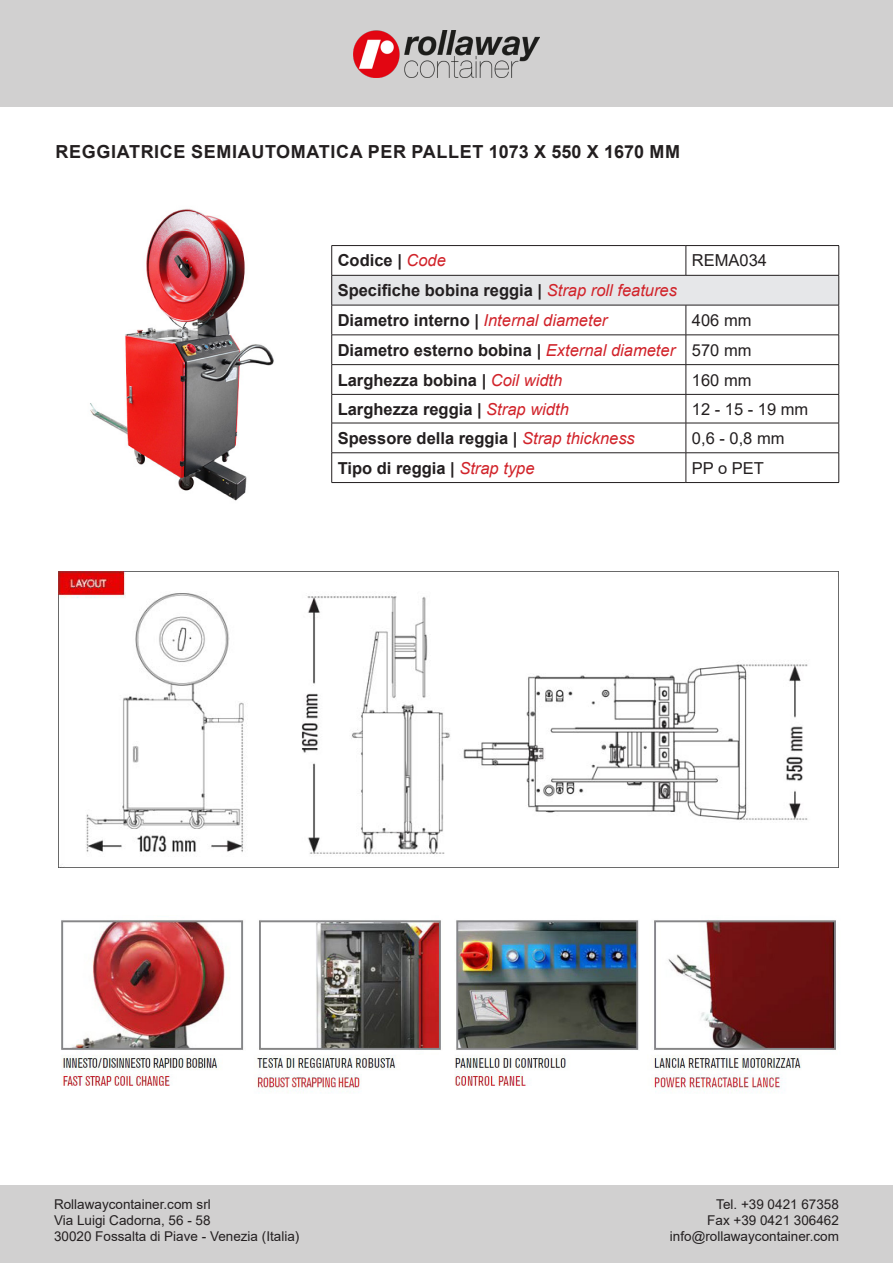
<style>
.page{position:relative;width:893px;height:1263px;background:#fff}
.page>*{position:absolute;margin:0;border:0;box-sizing:border-box;transform-origin:0 0}
.t1{font:700 18px "Arial";letter-spacing:.035em;color:#231f20}
.t2{font:700 16.5px "Arial";color:#231f20}
.t3{font:16.5px "Arial";color:#231f20}
.t4{font:13.5px/16.2px "Arial";color:#231f20}
.s1{font-weight:400;font-style:italic;color:#d1232a}
</style>
<div class="page">
<div style="left:0;top:0;width:893px;height:106px;background:#d1d0d0"></div>
<div style="left:0;top:1185px;width:893px;height:78px;background:#d1d0d0"></div>
<img style="left:354px;top:31px;width:185px;height:46px">
<img style="left:90px;top:208px;width:184px;height:293px">
<div style="left:332px;top:275px;width:507px;height:30px;background:#e6e7e9"></div>
<hr style="left:332px;top:245px;width:354px;height:1px;background:#231f20">
<svg style="left:331px;top:246px;width:1px;height:29px"></svg>
<hr style="left:686px;top:245px;width:153px;height:1px;background:#231f20">
<svg style="left:686px;top:246px;width:1px;height:29px"></svg>
<svg style="left:838px;top:246px;width:1px;height:29px"></svg>
<hr style="left:332px;top:275px;width:354px;height:1px;background:#231f20">
<hr style="left:331px;top:275px;width:1px;height:30px;background:#231f20">
<hr style="left:686px;top:275px;width:153px;height:1px;background:#231f20">
<hr style="left:838px;top:275px;width:1px;height:30px;background:#231f20">
<hr style="left:332px;top:305px;width:354px;height:1px;background:#231f20">
<hr style="left:331px;top:305px;width:1px;height:30px;background:#231f20">
<hr style="left:686px;top:305px;width:153px;height:1px;background:#231f20">
<hr style="left:686px;top:305px;width:1px;height:30px;background:#231f20">
<hr style="left:838px;top:305px;width:1px;height:30px;background:#231f20">
<hr style="left:332px;top:335px;width:354px;height:1px;background:#231f20">
<hr style="left:686px;top:335px;width:153px;height:1px;background:#231f20">
<hr style="left:332px;top:364px;width:354px;height:1px;background:#231f20">
<hr style="left:686px;top:364px;width:153px;height:1px;background:#231f20">
<hr style="left:332px;top:394px;width:354px;height:1px;background:#231f20">
<svg style="left:331px;top:335px;width:1px;height:88px"></svg>
<hr style="left:686px;top:394px;width:153px;height:1px;background:#231f20">
<svg style="left:686px;top:335px;width:1px;height:88px"></svg>
<svg style="left:838px;top:335px;width:1px;height:88px"></svg>
<hr style="left:332px;top:423px;width:354px;height:1px;background:#231f20">
<hr style="left:331px;top:423px;width:1px;height:30px;background:#231f20">
<hr style="left:686px;top:423px;width:153px;height:1px;background:#231f20">
<hr style="left:686px;top:423px;width:1px;height:30px;background:#231f20">
<hr style="left:838px;top:423px;width:1px;height:30px;background:#231f20">
<hr style="left:332px;top:452px;width:354px;height:1px;background:#231f20">
<svg style="left:331px;top:453px;width:1px;height:29px"></svg>
<hr style="left:686px;top:452px;width:153px;height:1px;background:#231f20">
<svg style="left:686px;top:453px;width:1px;height:29px"></svg>
<svg style="left:838px;top:453px;width:1px;height:29px"></svg>
<hr style="left:332px;top:482px;width:354px;height:1px;background:#231f20">
<hr style="left:686px;top:482px;width:153px;height:1px;background:#231f20">
<img style="left:59px;top:572px;width:780px;height:295px">
<img style="left:61px;top:920px;width:775px;height:173px">
<p class="t1" style="left:56px;top:138px;width:626px">REGGIATRICE SEMIAUTOMATICA PER PALLET 1073 X 550 X 1670 MM</p>
<p class="t2" style="left:338px;top:249px;width:110px">Codice | <span class="s1">Code</span></p>
<p class="t3" style="left:692px;top:249px;width:77px">REMA034</p>
<p class="t2" style="left:338px;top:279px;width:341px">Specifiche bobina reggia | <span class="s1">Strap roll features</span></p>
<p class="t2" style="left:338px;top:309px;width:271px">Diametro interno | <span class="s1">Internal diameter</span></p>
<p class="t3" style="left:692px;top:309px;width:61px">406 mm</p>
<p class="t2" style="left:338px;top:338px;width:339px">Diametro esterno bobina | <span class="s1">External diameter</span></p>
<p class="t3" style="left:692px;top:339px;width:61px">570 mm</p>
<p class="t2" style="left:338px;top:368px;width:226px">Larghezza bobina | <span class="s1">Coil width</span></p>
<p class="t3" style="left:692px;top:368px;width:61px">160 mm</p>
<p class="t2" style="left:338px;top:397px;width:233px">Larghezza reggia | <span class="s1">Strap width</span></p>
<p class="t3" style="left:692px;top:397px;width:118px">12 - 15 - 19 mm</p>
<p class="t2" style="left:338px;top:426px;width:299px">Spessore della reggia | <span class="s1">Strap thickness</span></p>
<p class="t3" style="left:692px;top:427px;width:94px">0,6 - 0,8 mm</p>
<p class="t2" style="left:338px;top:456px;width:198px">Tipo di reggia | <span class="s1">Strap type</span></p>
<p class="t3" style="left:692px;top:456px;width:74px">PP o PET</p>
<p class="t4" style="left:54px;top:1196px;width:247px">Rollawaycontainer.com srl<br>Via Luigi Cadorna, 56 - 58<br>30020 Fossalta di Piave - Venezia (Italia)</p>
<p class="t4" style="left:670px;top:1196px;width:171px;text-align:right">Tel. +39 0421 67358<br>Fax +39 0421 306462 info@rollawaycontainer.com</p>
</div>
